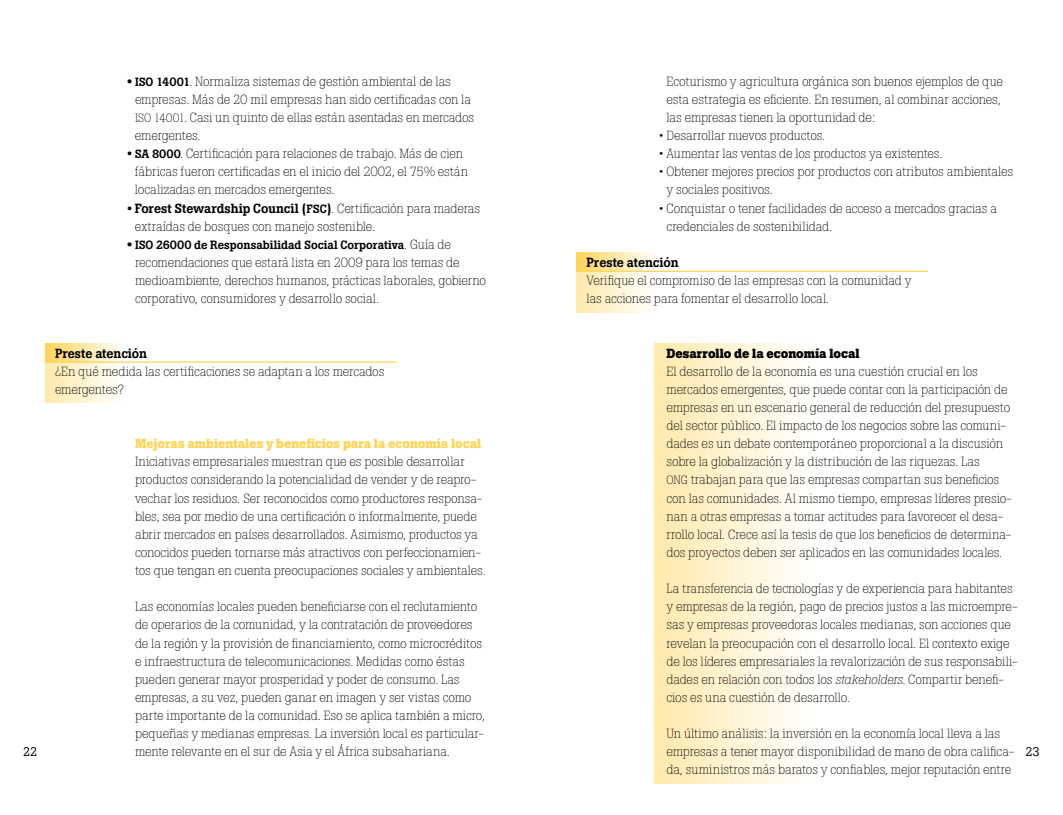
<style>
.page{position:relative;width:1063px;height:815px;background:#fff}
.page>*{position:absolute;margin:0;border:0;box-sizing:border-box;transform-origin:0 0}
.t1{font:300 13.12px/18.1px "Boton";letter-spacing:-.01em;color:#000}
.t2{font:700 13.12px "Boton";color:#ffd457}
.t3{font:500 13.12px "Boton";letter-spacing:-.005em;color:#000}
.t4{font:700 13.12px "Boton";color:#000}
.t5{font:12.5px "Boton";color:#000}
.t6{font:500 11.88px "Boton";color:#000}
.s1{font-weight:700}
.s2{font-weight:500;font-size:11.88px}
.s3{font-size:11.88px}
.s4{font-weight:500}
.s5{font-weight:700;font-size:13.12px}
.s6{font-weight:300;font-size:13.12px}
.s7{font-style:italic}
</style>
<div class="page">
<div style="left:654px;top:343px;width:157px;height:440px;background:linear-gradient(to right,#ffe9ab,#fffffe)"></div>
<div style="left:45px;top:362px;width:79px;height:41px;background:linear-gradient(to right,#ffeaab,#fffffe)"></div>
<div style="left:576px;top:272px;width:79px;height:40px;background:linear-gradient(to right,#ffe9aa,#fffefd)"></div>
<div style="left:45px;top:343px;width:79px;height:19px;background:linear-gradient(to right,#ffd457,#fffefc)"></div>
<div style="left:576px;top:253px;width:79px;height:19px;background:linear-gradient(to right,#ffd455,#fffefb)"></div>
<hr style="left:45px;top:361px;width:351px;height:2px;background:#ffd457">
<hr style="left:576px;top:271px;width:352px;height:1px;background:#ffd457">
<p class="t1" style="left:135px;top:72px;width:341px;text-indent:-7px"><span class="s1">•</span> <span class="s2">ISO 14001</span>. Normaliza sistemas de gestión ambiental de las empresas. Más de 20 mil empresas han sido certificadas con la <span class="s3">ISO 14001</span>. Casi un quinto de ellas están asentadas en mercados emergentes.</p>
<p class="t1" style="left:135px;top:145px;width:335px;text-indent:-7px"><span class="s4">•</span> <span class="s2">SA 8000</span>. Certificación para relaciones de trabajo. Más de cien fábricas fueron certificadas en el inicio del 2002, el 75% están localizadas en mercados emergentes.</p>
<p class="t1" style="left:135px;top:199px;width:347px;text-indent:-7px"><span class="s4">• Forest Stewardship Council (</span><span class="s2">FSC</span><span class="s4">)</span>. Certificación para maderas extraídas de bosques con manejo sostenible.</p>
<p class="t6" style="left:127px;top:238px;width:325px"><span class="s5">•</span> ISO 26000 de Responsabilidad Social Corporativa<span class="s6">. Guía de</span></p>
<p class="t1" style="left:135px;top:253px;width:353px">recomendaciones que estará lista en 2009 para los temas de medioambiente, derechos humanos, prácticas laborales, gobierno corporativo, consumidores y desarrollo social.</p>
<p class="t1" style="left:666px;top:72px;width:338px">Ecoturismo y agricultura orgánica son buenos ejemplos de que esta estrategia es eficiente. En resumen, al combinar acciones, las empresas tienen la oportunidad de:</p>
<p class="t1" style="left:659px;top:126px;width:168px">• Desarrollar nuevos productos.</p>
<p class="t1" style="left:659px;top:145px;width:285px">• Aumentar las ventas de los productos ya existentes.</p>
<p class="t1" style="left:667px;top:163px;width:348px;text-indent:-7px">• Obtener mejores precios por productos con atributos ambientales y sociales positivos.</p>
<p class="t1" style="left:667px;top:199px;width:332px;text-indent:-8px">• Conquistar o tener facilidades de acceso a mercados gracias a credenciales de sostenibilidad.</p>
<p class="t3" style="left:587px;top:255px;width:94px">Preste atención</p>
<p class="t1" style="left:587px;top:271px;width:327px">Verifique el compromiso de las empresas con la comunidad y las acciones para fomentar el desarrollo local.</p>
<p class="t3" style="left:55px;top:345px;width:94px">Preste atención</p>
<p class="t1" style="left:55px;top:362px;width:331px">¿En qué medida las certificaciones se adaptan a los mercados emergentes?</p>
<p class="t4" style="left:667px;top:345px;width:195px">Desarrollo de la economía local</p>
<p class="t1" style="left:666px;top:362px;width:347px">El desarrollo de la economía es una cuestión crucial en los mercados emergentes, que puede contar con la participación de empresas en un escenario general de reducción del presupuesto del sector público. El impacto de los negocios sobre las comuni&shy;dades es un debate contemporáneo proporcional a la discusión sobre la globalización y la distribución de las riquezas. Las<br><span class="s3">ONG</span> trabajan para que las empresas compartan sus beneficios con las comunidades. Al mismo tiempo, empresas líderes presio&shy;nan a otras empresas a tomar actitudes para favorecer el desa&shy;rrollo local. Crece así la tesis de que los beneficios de determina&shy;dos proyectos deben ser aplicados en las comunidades locales.</p>
<p class="t1" style="left:666px;top:580px;width:353px">La transferencia de tecnologías y de experiencia para habitantes y empresas de la región, pago de precios justos a las microempre&shy;sas y empresas proveedoras locales medianas, son acciones que revelan la preocupación con el desarrollo local. El contexto exige de los líderes empresariales la revalorización de sus responsabili&shy;dades en relación con todos los <span class="s7">stakeholders</span>. Compartir benefi&shy;cios es una cuestión de desarrollo.</p>
<p class="t1" style="left:666px;top:725px;width:349px">Un último análisis: la inversión en la economía local lleva a las empresas a tener mayor disponibilidad de mano de obra califica&shy;da, suministros más baratos y confiables, mejor reputación entre</p>
<p class="t2" style="left:135px;top:436px;width:348px">Mejoras ambientales y beneficios para la economía local</p>
<p class="t1" style="left:135px;top:453px;width:352px">Iniciativas empresariales muestran que es posible desarrollar productos considerando la potencialidad de vender y de reapro&shy;vechar los residuos. Ser reconocidos como productores responsa&shy;bles, sea por medio de una certificación o informalmente, puede abrir mercados en países desarrollados. Asimismo, productos ya conocidos pueden tornarse más atractivos con perfeccionamien&shy;tos que tengan en cuenta preocupaciones sociales y ambientales.</p>
<p class="t1" style="left:135px;top:598px;width:352px">Las economías locales pueden beneficiarse con el reclutamiento de operarios de la comunidad, y la contratación de proveedores de la región y la provisión de financiamiento, como microcréditos e infraestructura de telecomunicaciones. Medidas como éstas pueden generar mayor prosperidad y poder de consumo. Las empresas, a su vez, pueden ganar en imagen y ser vistas como parte importante de la comunidad. Eso se aplica también a micro, pequeñas y medianas empresas. La inversión local es particular&shy;mente relevante en el sur de Asia y el África subsahariana.</p>
<p class="t5" style="left:23px;top:744px;width:16px">22</p>
<p class="t5" style="left:1025px;top:744px;width:16px">23</p>
</div>
